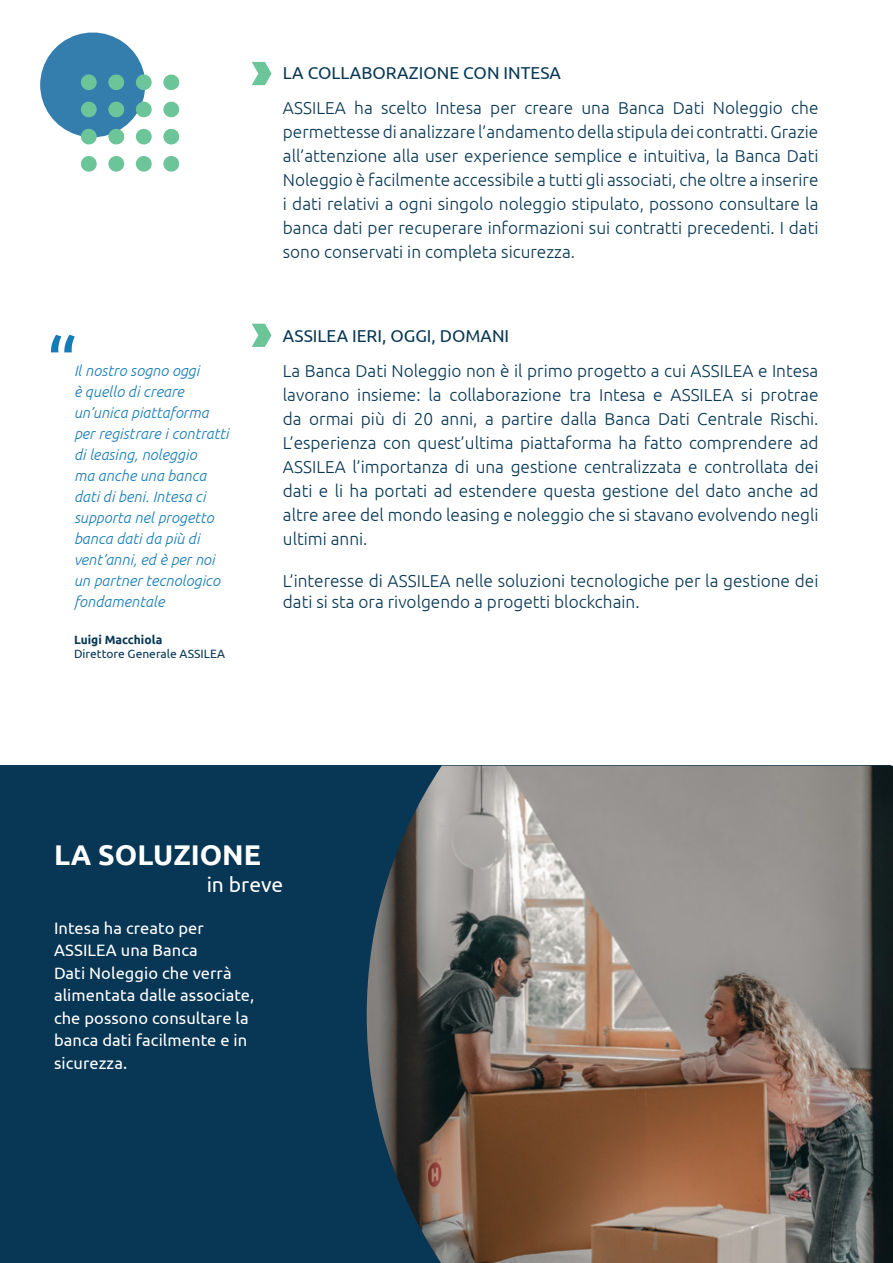
<style>
.page{position:relative;width:893px;height:1263px;background:#fff}
.page>*{position:absolute;margin:0;border:0;box-sizing:border-box;transform-origin:0 0}
.t1{font:73.5px "Ubuntu";color:#157bb7}
.t2{font:700 28.5px "Ubuntu";color:#fff}
.t3{font:21px "Ubuntu";color:#fff}
.t4{font:300 17.25px/24px "Ubuntu";color:#073754;text-align:justify}
.t5{font:17.25px "Ubuntu";color:#073754}
.t6{font:16.5px/22.5px "Ubuntu";letter-spacing:.005em;color:#fff}
.t7{font:italic 300 15px/21px "Ubuntu";letter-spacing:.005em;color:#157bb7}
.t8{font:12px "Ubuntu";color:#073754}
.t9{font:700 12px "Ubuntu";color:#073754}
</style>
<div class="page">
<div style="left:0;top:766px;width:891px;height:497px;background:#083655"></div>
<img style="left:367px;top:766px;width:526px;height:497px">
<svg style="left:252px;top:62px;width:20px;height:23px"></svg>
<svg style="left:252px;top:324px;width:20px;height:23px"></svg>
<svg style="left:163px;top:74px;width:17px;height:16px"></svg>
<svg style="left:163px;top:101px;width:17px;height:17px"></svg>
<svg style="left:163px;top:128px;width:17px;height:17px"></svg>
<svg style="left:163px;top:156px;width:17px;height:16px"></svg>
<svg style="left:136px;top:156px;width:16px;height:16px"></svg>
<svg style="left:108px;top:156px;width:17px;height:16px"></svg>
<svg style="left:40px;top:32px;width:112px;height:113px"></svg>
<svg style="left:81px;top:156px;width:16px;height:16px"></svg>
<p class="t1" style="left:47px;top:320px;width:32px">“</p>
<p class="t7" style="left:74px;top:360px;width:156px">Il nostro sogno oggi<br>è quello di creare un’unica piattaforma per registrare i contratti di leasing, noleggio<br>ma anche una banca dati di beni. Intesa ci supporta nel progetto banca dati da più di vent’anni, ed è per noi un partner tecnologico fondamentale</p>
<p class="t9" style="left:74px;top:632px;width:90px">Luigi Macchiola</p>
<p class="t8" style="left:74px;top:646px;width:153px">Direttore Generale ASSILEA</p>
<p class="t5" style="left:283px;top:63px;width:280px">LA COLLABORAZIONE CON INTESA</p>
<p class="t4" style="left:283px;top:95px;width:537px">ASSILEA ha scelto Intesa per creare una Banca Dati Noleggio che permettesse di analizzare l’andamento della stipula dei contratti. Grazie all’attenzione alla user experience semplice e intuitiva, la Banca Dati Noleggio è facilmente accessibile a tutti gli associati, che oltre a inserire i dati relativi a ogni singolo noleggio stipulato, possono consultare la banca dati per recuperare informazioni sui contratti precedenti. I dati sono conservati in completa sicurezza.</p>
<p class="t5" style="left:283px;top:325px;width:228px">ASSILEA IERI, OGGI, DOMANI</p>
<p class="t4" style="left:283px;top:358px;width:537px">La Banca Dati Noleggio non è il primo progetto a cui ASSILEA e Intesa lavorano insieme: la collaborazione tra Intesa e ASSILEA si protrae da ormai più di 20 anni, a partire dalla Banca Dati Centrale Rischi.<br>L’esperienza con quest’ultima piattaforma ha fatto comprendere ad ASSILEA l’importanza di una gestione centralizzata e controllata dei dati e li ha portati ad estendere questa gestione del dato anche ad altre aree del mondo leasing e noleggio che si stavano evolvendo negli ultimi anni.</p>
<p class="t4" style="left:283px;top:569px;width:537px;line-height:21px">L’interesse di ASSILEA nelle soluzioni tecnologiche per la gestione dei dati si sta ora rivolgendo a progetti blockchain.</p>
<p class="t2" style="left:54px;top:837px;width:209px">LA SOLUZIONE</p>
<p class="t3" style="left:207px;top:872px;width:78px">in breve</p>
<p class="t6" style="left:54px;top:916px;width:202px">Intesa ha creato per<br>ASSILEA una Banca<br>Dati Noleggio che verrà alimentata dalle associate, che possono consultare la banca dati facilmente e in sicurezza.</p>
</div>
